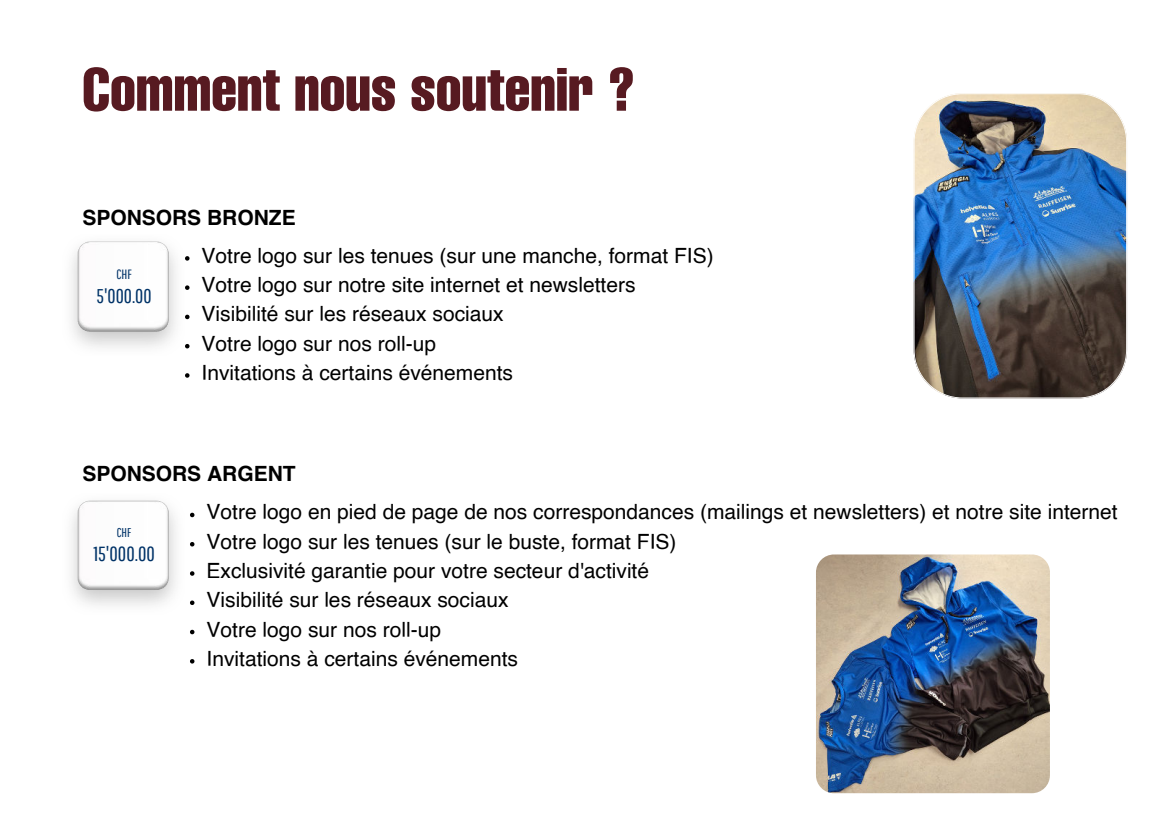
<style>
.page{position:relative;width:1170px;height:824px;background:#fff}
.page>*{position:absolute;margin:0;border:0;box-sizing:border-box;transform-origin:0 0}
.t1{font:extra-condensed 60px "Helvetica";color:#571a21}
.t2{font:21px/29.2px "Helvetica";color:#000}
.t3{font:700 21px "Helvetica";color:#000}
.t4{font:20.4px "Pathway Gothic One";color:#003267}
.t5{font:19.8px "Pathway Gothic One";color:#003267}
.t6{font:13.5px "Pathway Gothic One";color:#003267}
.t7{font:12.75px "Pathway Gothic One";color:#003267}
</style>
<div class="page">
<img style="left:71px;top:241px;width:105px;height:107px">
<img style="left:71px;top:500px;width:105px;height:106px">
<svg style="left:185px;top:256px;width:5px;height:4px"></svg>
<svg style="left:185px;top:285px;width:5px;height:5px"></svg>
<svg style="left:185px;top:314px;width:5px;height:5px"></svg>
<svg style="left:185px;top:344px;width:5px;height:4px"></svg>
<svg style="left:185px;top:373px;width:5px;height:4px"></svg>
<svg style="left:190px;top:512px;width:4px;height:5px"></svg>
<svg style="left:190px;top:542px;width:4px;height:4px"></svg>
<svg style="left:190px;top:571px;width:4px;height:4px"></svg>
<svg style="left:190px;top:600px;width:4px;height:5px"></svg>
<svg style="left:190px;top:629px;width:4px;height:5px"></svg>
<svg style="left:190px;top:659px;width:4px;height:4px"></svg>
<img style="left:914px;top:93px;width:213px;height:305px">
<img style="left:816px;top:554px;width:234px;height:239px;border-radius:18px">
<h1 class="t1" style="left:82px;top:51px;width:555px">Comment nous soutenir ?</h1>
<p class="t3" style="left:82px;top:200px;width:215px">SPONSORS BRONZE</p>
<p class="t6" style="left:116px;top:266px;width:17px">CHF</p>
<p class="t5" style="left:97px;top:284px;width:56px">5'000.00</p>
<p class="t2" style="left:202px;top:241px;width:514px">Votre logo sur les tenues (sur une manche, format FIS)<br>Votre logo sur notre site internet et newsletters Visibilité sur les réseaux sociaux<br>Votre logo sur nos roll-up<br>Invitations à certains événements</p>
<p class="t3" style="left:82px;top:457px;width:215px">SPONSORS ARGENT</p>
<p class="t7" style="left:117px;top:524px;width:16px">CHF</p>
<p class="t4" style="left:93px;top:541px;width:63px">15'000.00</p>
<p class="t2" style="left:207px;top:498px;width:913px">Votre logo en pied de page de nos correspondances (mailings et newsletters) et notre site internet Votre logo sur les tenues (sur le buste, format FIS)<br>Exclusivité garantie pour votre secteur d'activité<br>Visibilité sur les réseaux sociaux<br>Votre logo sur nos roll-up<br>Invitations à certains événements</p>
</div>
